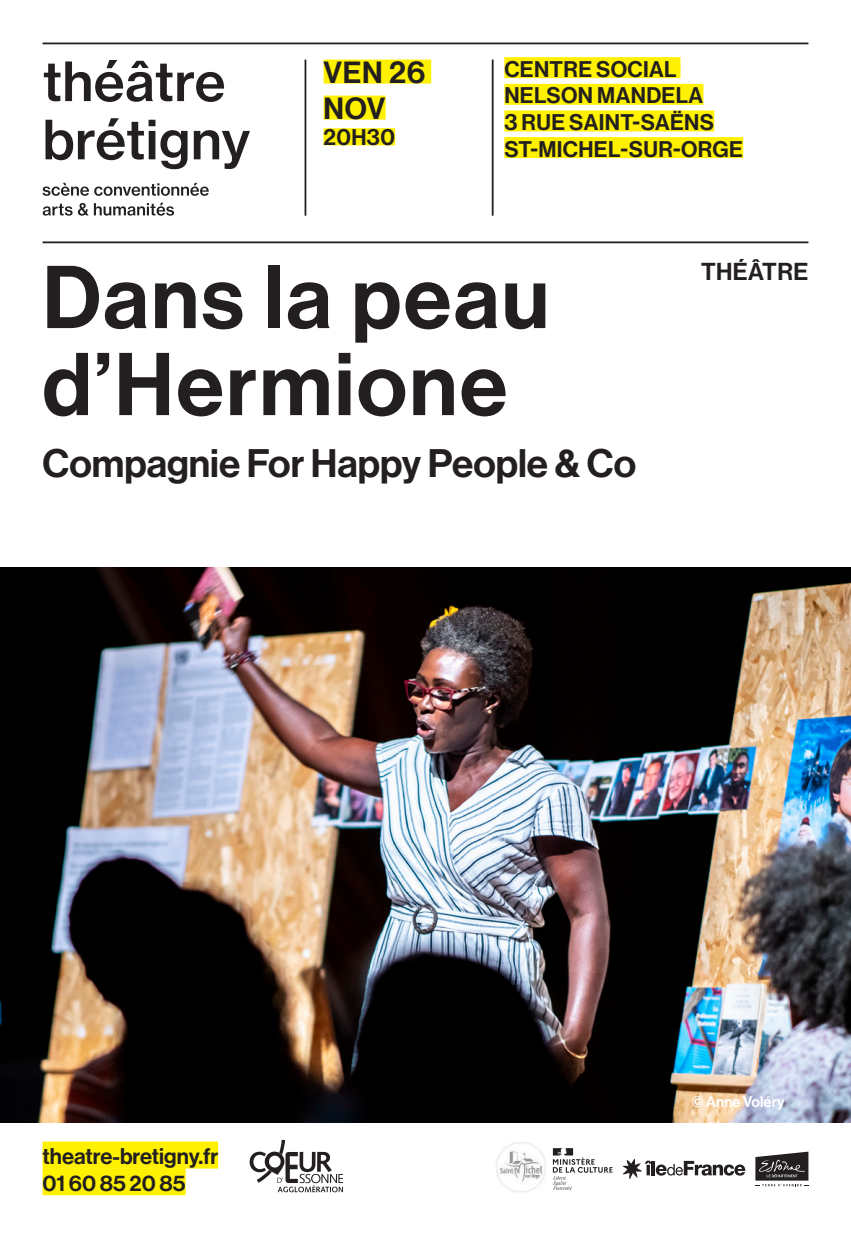
<style>
.page{position:relative;width:851px;height:1242px;background:#fff}
.page>*{position:absolute;margin:0;border:0;box-sizing:border-box;transform-origin:0 0}
.TB_TITRE1{font:87px/87px "N Haas Grotesk DS Pro 65 Md";letter-spacing:.03em;color:#231f20}
.TB_CIE_RECTO{font:39px "N Haas Grotesk DS Pro 65 Md";color:#231f20}
.TB_DATES{font:30px/36px "N Haas Grotesk DS Pro 65 Md";letter-spacing:.025em;color:#231f20}
.TB_COURANT{font:24px "N Haas Grotesk DS Pro 65 Md";letter-spacing:.015em;color:#231f20}
.TB_HEURE_A3{font:22.2px/26.7px "N Haas Grotesk DS Pro 65 Md";letter-spacing:.015em;color:#231f20}
.TB_COURANT-2{font:22.2px/26.7px "N Haas Grotesk DS Pro 65 Md";color:#231f20}
.TB_DATES-2{font:22.2px "N Haas Grotesk DS Pro 65 Md";letter-spacing:.015em;color:#231f20}
.TB_CIE_A3{font:15px "N Haas Grotesk DS Pro 65 Md";color:#fff}
</style>
<div class="page">
<div style="left:323px;top:60px;width:108px;height:24px;background:#fff101"></div>
<div style="left:323px;top:96px;width:62px;height:24px;background:#fff101"></div>
<div style="left:323px;top:128px;width:72px;height:17px;background:#fff101"></div>
<div style="left:504px;top:57px;width:176px;height:21px;background:#fff101"></div>
<div style="left:504px;top:84px;width:199px;height:21px;background:#fff101"></div>
<div style="left:504px;top:110px;width:210px;height:21px;background:#fff101"></div>
<div style="left:504px;top:137px;width:239px;height:21px;background:#fff101"></div>
<hr style="left:304px;top:60px;width:2px;height:156px;background:#231f20">
<hr style="left:491px;top:60px;width:2px;height:156px;background:#231f20">
<hr style="left:43px;top:43px;width:765px;height:1px;background:#231f20">
<svg style="left:249px;top:1139px;width:94px;height:53px"></svg>
<svg style="left:45px;top:118px;width:205px;height:51px"></svg>
<svg style="left:44px;top:60px;width:180px;height:42px"></svg>
<svg style="left:43px;top:203px;width:131px;height:13px"></svg>
<svg style="left:43px;top:183px;width:166px;height:13px"></svg>
<hr style="left:43px;top:241px;width:765px;height:2px;background:#231f20">
<div style="left:43px;top:1141px;width:175px;height:27px;background:#fff101"></div>
<div style="left:43px;top:1168px;width:143px;height:27px;background:#fff101"></div>
<img style="left:0;top:567px;width:850px;height:556px">
<svg style="left:622px;top:1159px;width:123px;height:20px"></svg>
<svg style="left:755px;top:1151px;width:53px;height:35px"></svg>
<svg style="left:552px;top:1148px;width:60px;height:41px"></svg>
<img style="left:496px;top:1142px;width:49px;height:51px">
<p class="TB_DATES" style="left:323px;top:55px;width:103px">VEN 26<br>NOV</p>
<p class="TB_DATES-2" style="left:323px;top:125px;width:73px">20H30</p>
<p class="TB_HEURE_A3" style="left:504px;top:56px;width:200px">CENTRE SOCIAL<br>NELSON MANDELA</p>
<p class="TB_HEURE_A3" style="left:504px;top:109px;width:211px">3 RUE SAINT-SAËNS</p>
<p class="TB_HEURE_A3" style="left:504px;top:136px;width:240px">ST-MICHEL-SUR-ORGE</p>
<p class="TB_TITRE1" style="left:43px;top:255px;width:508px">Dans la peau d’Hermione</p>
<p class="TB_CIE_RECTO" style="left:43px;top:441px;width:595px">Compagnie For Happy People &amp; Co</p>
<p class="TB_COURANT" style="left:701px;top:257px;width:109px">THÉÂTRE</p>
<p class="TB_COURANT-2" style="left:43px;top:1143px;width:177px">theatre-bretigny.fr<br>01 60 85 20 85</p>
<p class="TB_CIE_A3" style="left:691px;top:1093px;width:94px">© Anne Voléry</p>
</div>
